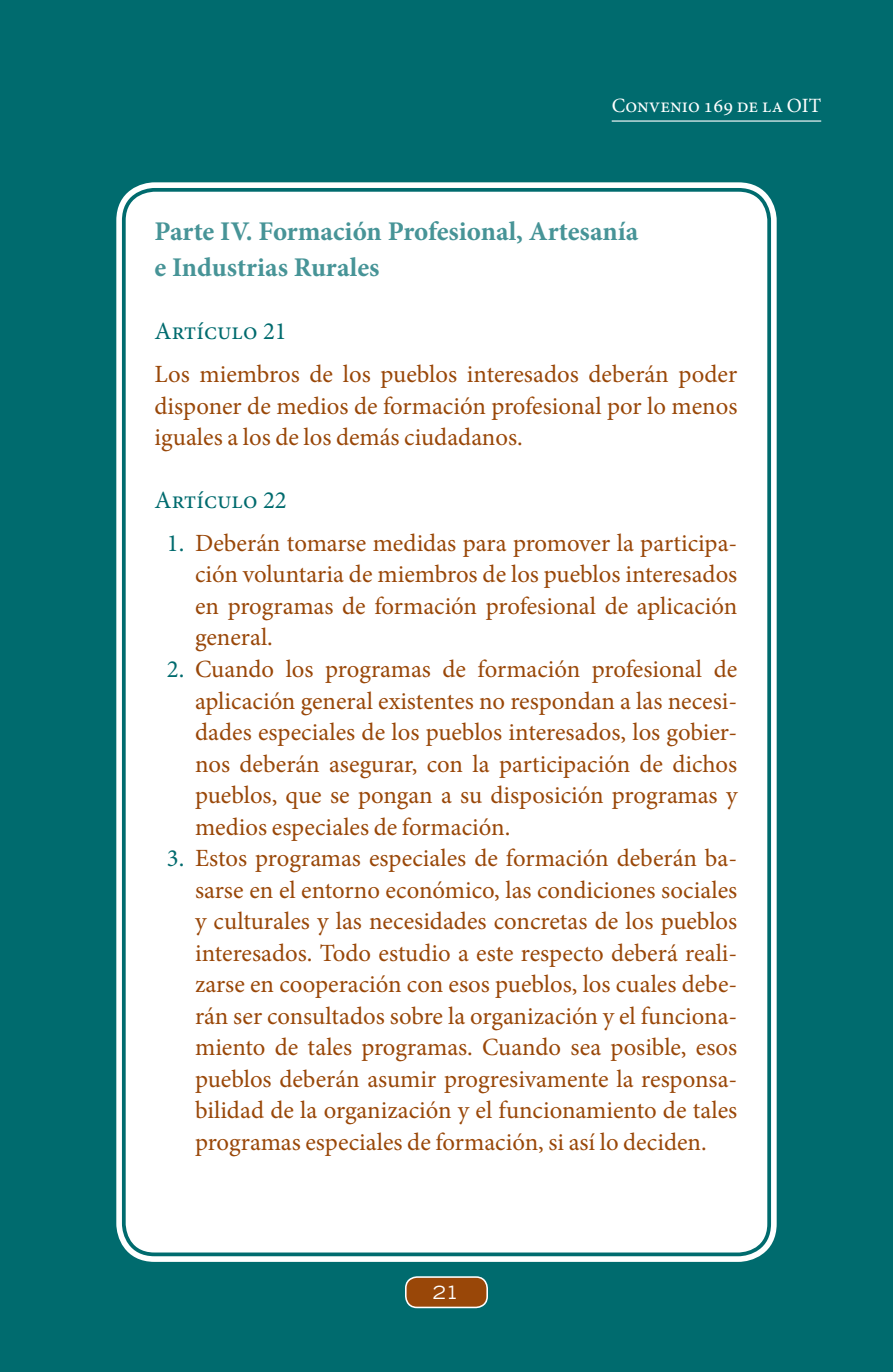
<style>
.page{position:relative;width:893px;height:1372px;background:#fff}
.page>*{position:absolute;margin:0;border:0;box-sizing:border-box;transform-origin:0 0}
.t1{font:700 27px/36px "Minion Pro";color:#479497}
.t2{font:24.75px/31.5px "Minion Pro";letter-spacing:-.005em;color:#994708;text-align:justify}
.t3{font:24.75px "Minion Pro";color:#006b6e}
.t4{font:20.25px "Minion Pro";color:#fff}
.t5{font:expanded 18px "Trade Gothic LT Std";color:#fff}
.s1{color:#006b6e}
</style>
<div class="page">
<div style="left:0;top:0;width:893px;height:1371px;background:#006b6e"></div>
<hr style="left:612px;top:120px;width:209px;height:2px;background:#fff">
<div style="left:406px;top:1276px;width:81px;height:31px;background:#994708;border-radius:11px"></div>
<div style="left:405px;top:1276px;width:83px;height:32px;border:2px solid #fff;border-radius:11px"></div>
<div style="left:127px;top:193px;width:639px;height:1058px;background:#fff;border-radius:28px"></div>
<div style="left:116px;top:182px;width:661px;height:1079px;border:6px solid #fff;border-radius:35px"></div>
<p class="t4" style="left:612px;top:92px;width:211px">Convenio 169 de la OIT</p>
<p class="t1" style="left:155px;top:213px;width:485px">Parte IV. Formación Profesional, Artesanía e Industrias Rurales</p>
<p class="t3" style="left:155px;top:315px;width:134px">Artículo 21</p>
<p class="t2" style="left:155px;top:358px;width:584px">Los miembros de los pueblos interesados deberán poder disponer de medios de formación profesional por lo menos iguales a los de los demás ciudadanos.</p>
<p class="t3" style="left:155px;top:483px;width:134px">Artículo 22</p>
<p class="t2" style="left:195px;top:527px;width:544px;text-indent:-28px"><span class="s1">1.</span> Deberán tomarse medidas para promover la participa&shy;ción voluntaria de miembros de los pueblos interesados en programas de formación profesional de aplicación general.</p>
<p class="t2" style="left:195px;top:653px;width:544px;text-indent:-28px"><span class="s1">2.</span> Cuando los programas de formación profesional de aplicación general existentes no respondan a las necesi&shy;dades especiales de los pueblos interesados, los gobier&shy;nos deberán asegurar, con la participación de dichos pueblos, que se pongan a su disposición programas y medios especiales de formación.</p>
<p class="t2" style="left:195px;top:842px;width:544px;text-indent:-28px"><span class="s1">3.</span> Estos programas especiales de formación deberán ba&shy;sarse en el entorno económico, las condiciones sociales y culturales y las necesidades concretas de los pueblos interesados. Todo estudio a este respecto deberá reali&shy;zarse en cooperación con esos pueblos, los cuales debe&shy;rán ser consultados sobre la organización y el funciona&shy;miento de tales programas. Cuando sea posible, esos pueblos deberán asumir progresivamente la responsa&shy;bilidad de la organización y el funcionamiento de tales programas especiales de formación, si así lo deciden.</p>
<p class="t5" style="left:433px;top:1280px;width:27px">21</p>
</div>
